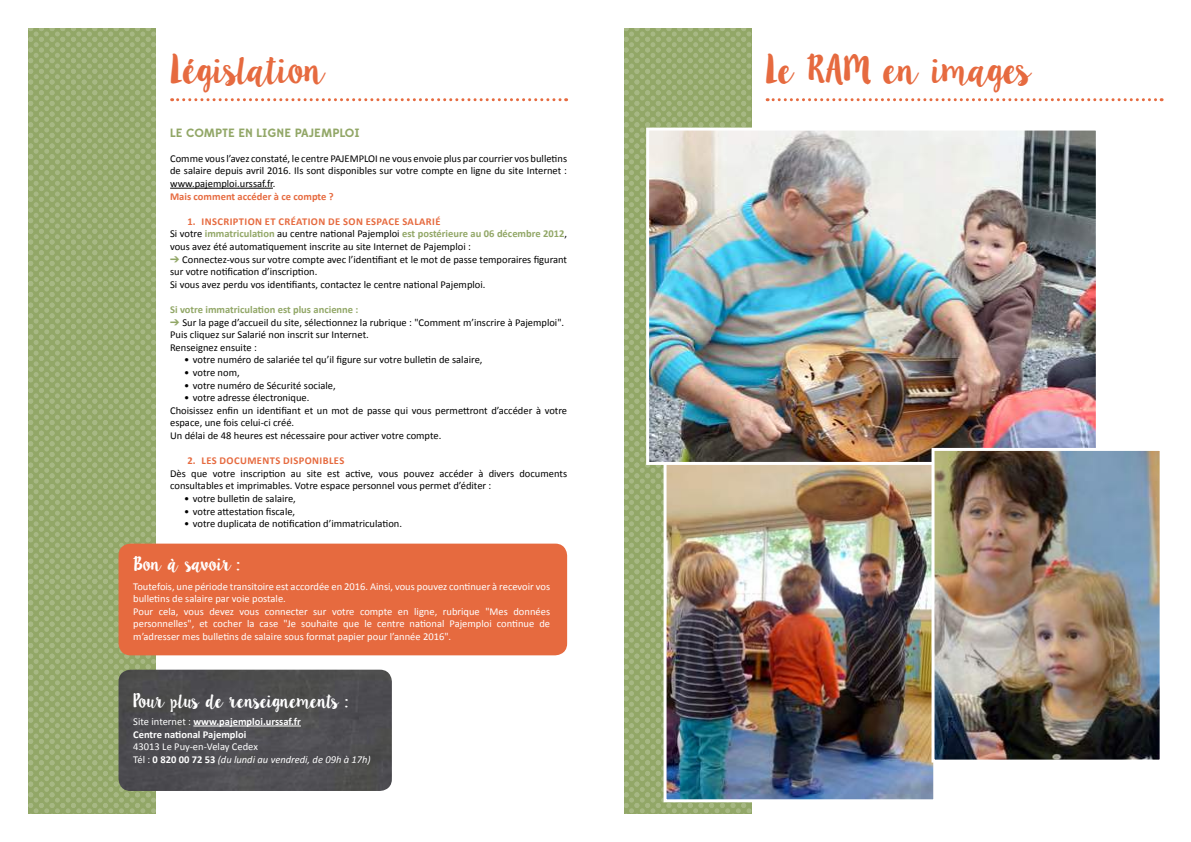
<style>
.page{position:relative;width:1191px;height:842px;background:#fff}
.page>*{position:absolute;margin:0;border:0;box-sizing:border-box;transform-origin:0 0}
.t1{font:32px "Lilly Belle";letter-spacing:-.1em;color:#e66a3f}
.t2{font:16px "Lilly Belle";letter-spacing:-.1em;color:#fff}
.t3{font:700 12px "Edmondsans";color:#92a767}
.t4{font:10.5px/12.6px "Calibri";color:#000}
.t5{font:10.5px/12.6px "Calibri";color:#fff}
.t6{font:italic 10.5px/12.6px "Calibri";color:#fff}
.t7{font:700 10.5px/12.6px "Calibri";color:#fff}
.t8{font:700 10.5px "Calibri";letter-spacing:.03em;color:#e66a3f}
.t9{font:700 10.5px "Calibri";color:#92a767}
.t10{font:700 10.5px "Calibri";color:#e66a3f}
.s1{font-weight:700;color:#e66a3f}
.s2{font-weight:700;color:#92a767}
.s3{color:#92a767}
.s4{font-weight:400}
.s5{font-style:normal}
.s6{font-weight:700;font-style:normal}
</style>
<div class="page">
<svg style="left:624px;top:28px;width:127px;height:786px;background:#99ad71"></svg>
<img style="left:667px;top:465px;width:265px;height:333px">
<div style="left:663px;top:454px;width:273px;height:348px;border:3px solid #fff"></div>
<svg style="left:172px;top:98px;width:394px;height:3px"></svg>
<hr style="left:170px;top:188px;width:103px;height:1px;background:#000">
<svg style="left:28px;top:28px;width:128px;height:786px;background:#99ad71"></svg>
<div style="left:118px;top:544px;width:449px;height:111px;background:#e66a3f;border-radius:12px"></div>
<img style="left:118px;top:670px;width:274px;height:121px">
<hr style="left:193px;top:725px;width:108px;height:1px;background:#fff">
<img style="left:650px;top:132px;width:444px;height:329px">
<div style="left:646px;top:128px;width:452px;height:337px;border:3px solid #fff"></div>
<svg style="left:767px;top:98px;width:395px;height:3px"></svg>
<img style="left:935px;top:452px;width:223px;height:307px">
<div style="left:931px;top:448px;width:231px;height:315px;border:3px solid #fff"></div>
<h1 class="t1" style="left:170px;top:46px;width:158px">Législation</h1>
<p class="t3" style="left:170px;top:125px;width:53px">LECOMPTE</p>
<p class="t3" style="left:238px;top:125px;width:64px">EN LIGNE PAJE</p>
<p class="t3" style="left:321px;top:125px;width:19px">MPLOI</p>
<p class="t4" style="left:170px;top:151px;width:398px;text-align:justify">Comme vous l’avez constaté, le centre PAJEMPLOI ne vous envoie plus par courrier vos bulletins de salaire depuis avril 2016. Ils sont disponibles sur votre compte en ligne du site Internet : www.pajemploi.urssaf.fr.</p>
<p class="t10" style="left:170px;top:190px;width:165px">Mais comment accéder à ce compte ?</p>
<p class="t8" style="left:187px;top:215px;width:37px">1. Inscrip</p>
<p class="t8" style="left:239px;top:215px;width:47px">tion et créa</p>
<p class="t4" style="left:170px;top:214px;width:398px;text-indent:132px"><span class="s1">tion de son espace Salarié<br></span>Si votre <span class="s2">immatriculation</span> au centre national Pajemploi <span class="s2">est postérieure au 06 décembre 2012</span>, vous avez été automatiquement inscrite au site Internet de Pajemploi :</p>
<p class="t4" style="left:170px;top:252px;width:398px"><span class="s3">➔</span> Connectez-vous sur votre compte avec l’identifiant et le mot de passe temporaires figurant sur votre notification d’inscription.<br>Si vous avez perdu vos identifiants, contactez le centre national Pajemploi.</p>
<p class="t9" style="left:170px;top:303px;width:190px">Si votre immatriculation est plus ancienne :</p>
<p class="t4" style="left:170px;top:315px;width:395px"><span class="s3">➔</span> Sur la page d’accueil du site, sélectionnez la rubrique : "Comment m’inscrire à Pajemploi".<br>Puis cliquez sur Salarié non inscrit sur Internet.<br>Renseignez ensuite :</p>
<p class="t4" style="left:184px;top:353px;width:300px">• votre numéro de salariée tel qu’il figure sur votre bulletin de salaire,</p>
<p class="t4" style="left:184px;top:366px;width:57px">• votre nom,</p>
<p class="t4" style="left:184px;top:378px;width:153px">• votre numéro de Sécurité sociale,</p>
<p class="t4" style="left:170px;top:391px;width:398px;text-indent:14px">• votre adresse électronique.<br>Choisissez enfin un identifiant et un mot de passe qui vous permettront d’accéder à votre espace, une fois celui-ci créé.<br>Un délai de 48 heures est nécessaire pour activer votre compte.</p>
<p class="t8" style="left:187px;top:454px;width:131px">2. Les docu ments disponibl</p>
<p class="t8" style="left:334px;top:454px;width:12px">es</p>
<p class="t4" style="left:170px;top:466px;width:398px">Dès que votre inscription au site est active, vous pouvez accéder à divers documents consultables et imprimables. Votre espace personnel vous permet d’éditer :</p>
<p class="t4" style="left:184px;top:492px;width:113px">• votre bulletin de salaire,</p>
<p class="t4" style="left:184px;top:504px;width:112px">• votre attestation fiscale,</p>
<p class="t4" style="left:184px;top:517px;width:219px">• votre duplicata de notification d’immatriculation.</p>
<h2 class="t2" style="left:133px;top:552px;width:108px">Bon à savoir :</h2>
<p class="t5" style="left:133px;top:579px;width:418px">Toutefois, une période transitoire est accordée en 2016. Ainsi, vous pouvez continuer à recevoir vos bulletins de salaire par voie postale.<br>Pour cela, vous devez vous connecter sur votre compte en ligne, rubrique "Mes données personnelles", et cocher la case "Je souhaite que le centre national Pajemploi continue de m’adresser mes bulletins de salaire sous format papier pour l’année 2016".</p>
<h2 class="t2" style="left:133px;top:690px;width:216px">Pour plus de renseignements :</h2>
<p class="t7" style="left:133px;top:715px;width:169px"><span class="s4">Site internet :</span> www.pajemploi.urssaf.fr<br>Centre national Pajemploi</p>
<p class="t6" style="left:133px;top:740px;width:239px"><span class="s5">43013 Le Puy-en-Velay Cedex<br>Tél :</span> <span class="s6">0 820 00 72 53</span> (du lundi au vendredi, de 09h à 17h)</p>
<h1 class="t1" style="left:765px;top:46px;width:268px">Le RAM en images</h1>
</div>
